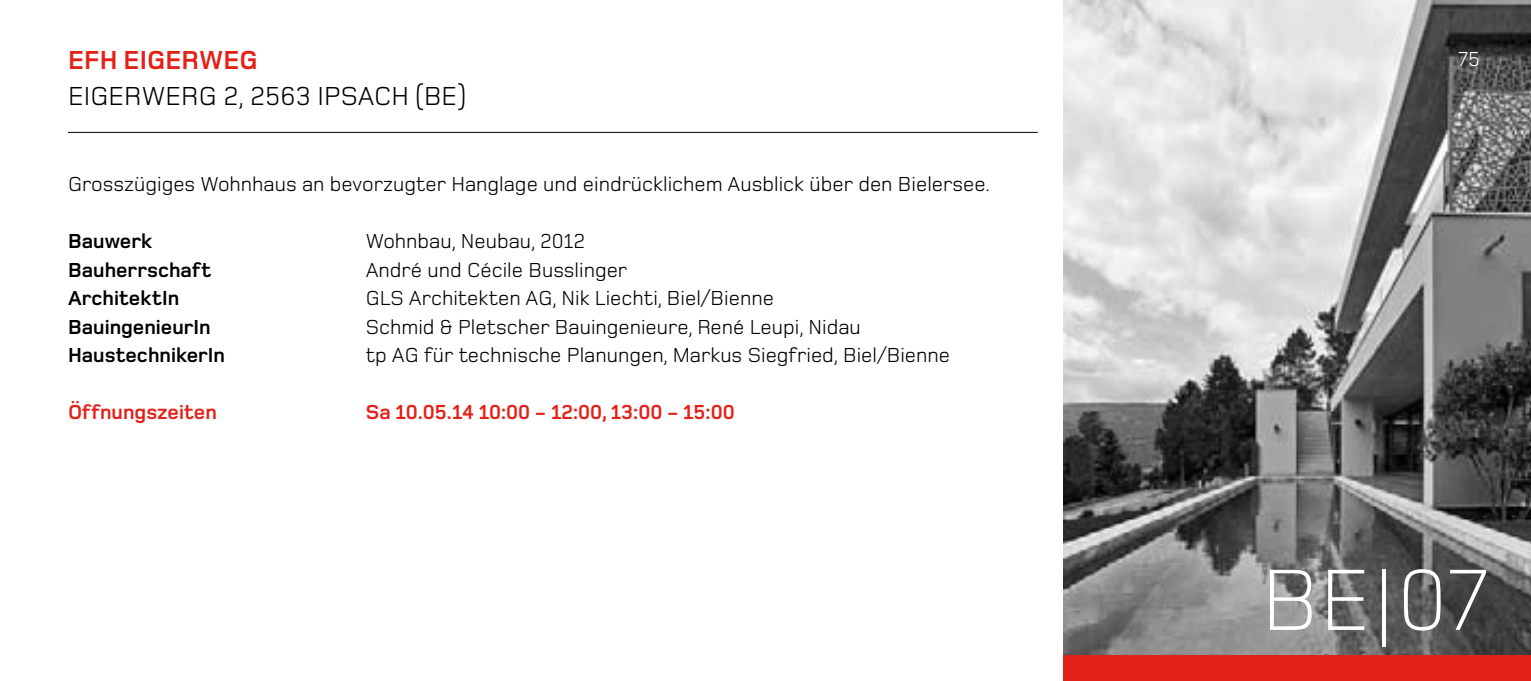
<style>
.page{position:relative;width:1531px;height:681px;background:#fff}
.page>*{position:absolute;margin:0;border:0;box-sizing:border-box;transform-origin:0 0}
.t1{font:300 90px "Foundry Monoline";color:#fff}
.t2{font:27px "Foundry Monoline";color:#000}
.t3{font:700 27px "Foundry Monoline";color:#e32119}
.t4{font:21px "Foundry Monoline";color:#000}
.t5{font:700 21px "Foundry Monoline";color:#000}
.t6{font:700 21px "Foundry Monoline";color:#e32119}
.t7{font:21px "Foundry Monoline";color:#fff}
</style>
<div class="page">
<img style="left:1063px;top:0;width:468px;height:655px">
<div style="left:1063px;top:655px;width:468px;height:25px;background:#e32119"></div>
<hr style="left:68px;top:132px;width:969px;height:1px;background:#000">
<p class="t3" style="left:68px;top:46px;width:191px">EFH EIGERWEG</p>
<p class="t2" style="left:68px;top:82px;width:399px">EIGERWERG 2, 2563 IPSACH (BE)</p>
<p class="t4" style="left:68px;top:173px;width:923px">Grosszügiges Wohnhaus an bevorzugter Hanglage und eindrücklichem Ausblick über den Bielersee.</p>
<p class="t5" style="left:68px;top:230px;width:86px">Bauwerk</p>
<p class="t4" style="left:366px;top:230px;width:221px">Wohnbau, Neubau, 2012</p>
<p class="t5" style="left:68px;top:258px;width:145px">Bauherrschaft</p>
<p class="t4" style="left:366px;top:258px;width:263px">André und Cécile Busslinger</p>
<p class="t5" style="left:68px;top:287px;width:113px">ArchitektIn</p>
<p class="t4" style="left:366px;top:287px;width:410px">GLS Architekten AG, Nik Liechti, Biel/Bienne</p>
<p class="t5" style="left:68px;top:315px;width:144px">BauingenieurIn</p>
<p class="t4" style="left:366px;top:315px;width:497px">Schmid &amp; Pletscher Bauingenieure, René Leupi, Nidau</p>
<p class="t5" style="left:68px;top:344px;width:159px">HaustechnikerIn</p>
<p class="t4" style="left:366px;top:344px;width:586px">tp AG für technische Planungen, Markus Siegfried, Biel/Bienne</p>
<p class="t6" style="left:68px;top:401px;width:150px">Öffnungszeiten</p>
<p class="t6" style="left:366px;top:401px;width:370px">Sa 10.05.14 10:00 - 12:00, 13:00 - 15:00</p>
<p class="t7" style="left:1458px;top:48px;width:23px">75</p>
<h1 class="t1" style="left:1261px;top:551px;width:229px">BE|07</h1>
</div>
